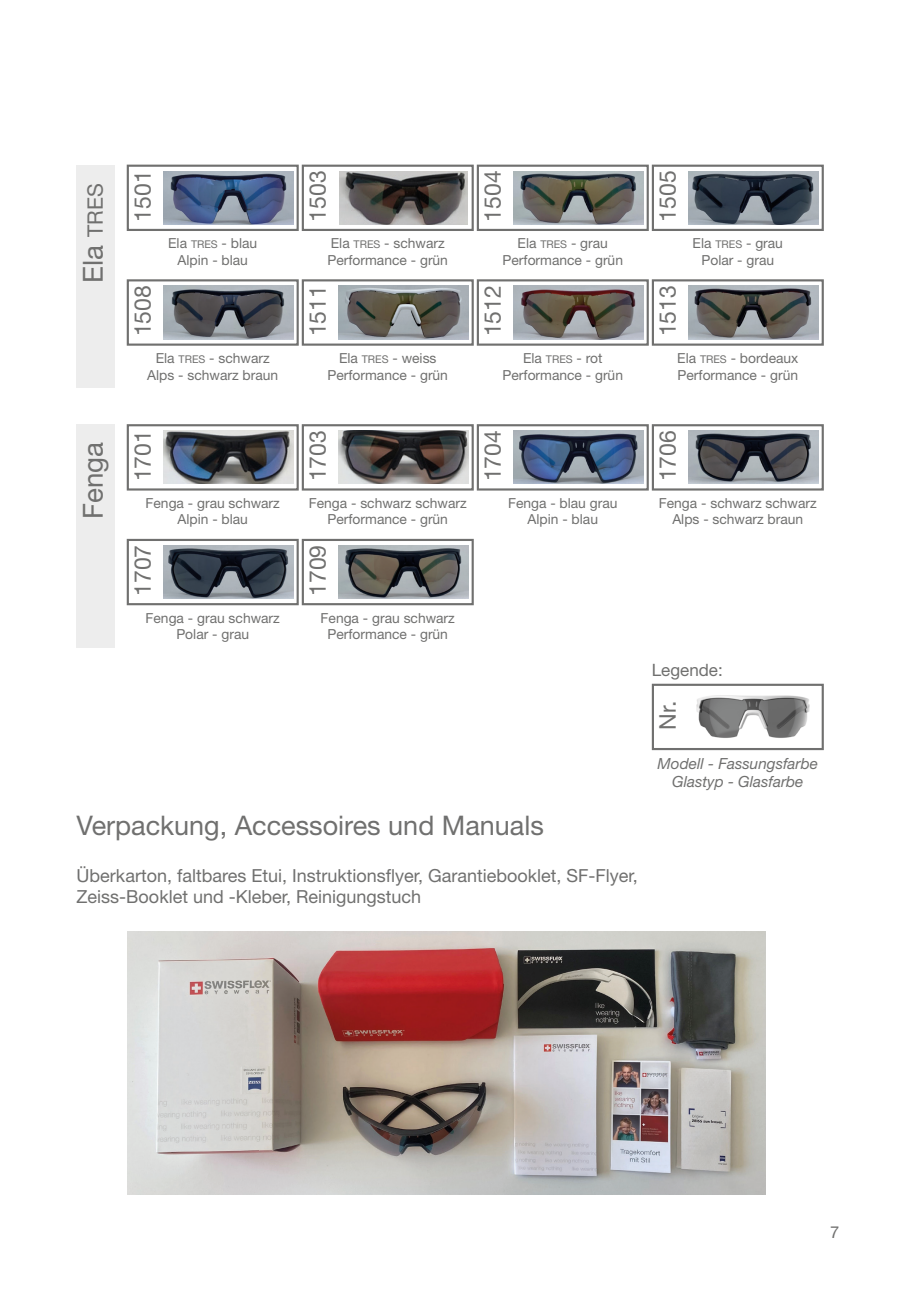
<style>
.page{position:relative;width:906px;height:1289px;background:#fff}
.page>*{position:absolute;margin:0;border:0;box-sizing:border-box;transform-origin:0 0}
.t1{font:27.6px "Helvetica Neue";color:#70706f}
.t2{font:27px "Helvetica Neue";color:#70706f}
.t3{font:22.95px "Helvetica Neue";color:#70706f}
.t4{font:21.3px "Helvetica Neue";color:#70706f}
.t5{font:18px/21.6px "Helvetica Neue";color:#70706f}
.t6{font:17.1px "Helvetica Neue";color:#70706f}
.t7{font:16.5px "Helvetica Neue";color:#70706f}
.t8{font:italic 15.3px/18.5px "Helvetica Neue";color:#70706f;text-align:center}
.t9{font:13.8px/16.6px "Helvetica Neue";color:#70706f;text-align:center}
.s1{font-size:27.6px}
.s2{font-size:10.65px}
</style>
<div class="page">
<div style="left:77px;top:165px;width:38px;height:223px;background:#ededed"></div>
<div style="left:77px;top:424px;width:38px;height:223px;background:#ededed"></div>
<div style="left:302px;top:165px;width:172px;height:66px;border:2px solid #70706f"></div>
<img style="left:339px;top:171px;width:128px;height:53px">
<div style="left:127px;top:165px;width:172px;height:66px;border:2px solid #70706f"></div>
<img style="left:163px;top:171px;width:130px;height:53px">
<div style="left:652px;top:165px;width:172px;height:66px;border:2px solid #70706f"></div>
<img style="left:688px;top:171px;width:130px;height:53px">
<div style="left:127px;top:279px;width:172px;height:67px;border:2px solid #70706f"></div>
<img style="left:163px;top:286px;width:130px;height:53px">
<div style="left:302px;top:279px;width:172px;height:67px;border:2px solid #70706f"></div>
<img style="left:338px;top:286px;width:130px;height:53px">
<div style="left:477px;top:279px;width:172px;height:67px;border:2px solid #70706f"></div>
<img style="left:513px;top:286px;width:130px;height:53px">
<div style="left:652px;top:279px;width:172px;height:67px;border:2px solid #70706f"></div>
<img style="left:688px;top:286px;width:130px;height:53px">
<div style="left:477px;top:165px;width:172px;height:66px;border:2px solid #70706f"></div>
<img style="left:513px;top:171px;width:130px;height:53px">
<div style="left:127px;top:424px;width:172px;height:66px;border:2px solid #70706f"></div>
<img style="left:163px;top:431px;width:130px;height:53px">
<div style="left:302px;top:424px;width:172px;height:66px;border:2px solid #70706f"></div>
<img style="left:338px;top:431px;width:130px;height:53px">
<div style="left:477px;top:424px;width:172px;height:66px;border:2px solid #70706f"></div>
<img style="left:513px;top:431px;width:130px;height:53px">
<div style="left:652px;top:424px;width:172px;height:66px;border:2px solid #70706f"></div>
<img style="left:688px;top:431px;width:130px;height:53px">
<div style="left:127px;top:539px;width:172px;height:66px;border:2px solid #70706f"></div>
<img style="left:163px;top:545px;width:130px;height:53px">
<div style="left:302px;top:539px;width:172px;height:66px;border:2px solid #70706f"></div>
<img style="left:338px;top:545px;width:130px;height:53px">
<div style="left:652px;top:683px;width:172px;height:67px;border:2px solid #70706f"></div>
<img style="left:696px;top:695px;width:114px;height:43px">
<img style="left:128px;top:931px;width:637px;height:263px">
<h3 class="t4" style="left:80px;top:283px;width:101px;rotate:-90deg"><span class="s1">Ela</span> TRES</h3>
<h3 class="t3" style="left:126px;top:222px;width:53px;rotate:-90deg">1501</h3>
<h3 class="t3" style="left:126px;top:336px;width:53px;rotate:-90deg">1508</h3>
<p class="t9" style="left:168px;top:236px;width:91px">Ela <span class="s2">TRES</span> - blau<br>Alpin - blau</p>
<p class="t9" style="left:147px;top:350px;width:132px">Ela <span class="s2">TRES</span> - schwarz<br>Alps - schwarz braun</p>
<h3 class="t3" style="left:301px;top:222px;width:53px;rotate:-90deg">1503</h3>
<p class="t9" style="left:327px;top:236px;width:122px;text-align:left">Ela <span class="s2">TRES</span> - schwarz<br>Performance - grün</p>
<h3 class="t3" style="left:301px;top:336px;width:53px;rotate:-90deg">1511</h3>
<p class="t9" style="left:327px;top:350px;width:122px">Ela <span class="s2">TRES</span> - weiss<br>Performance - grün</p>
<h3 class="t3" style="left:476px;top:222px;width:53px;rotate:-90deg">1504</h3>
<h3 class="t3" style="left:651px;top:222px;width:53px;rotate:-90deg">1505</h3>
<p class="t9" style="left:502px;top:236px;width:122px">Ela <span class="s2">TRES</span> - grau<br>Performance - grün</p>
<p class="t9" style="left:692px;top:236px;width:92px">Ela <span class="s2">TRES</span> - grau<br>Polar - grau</p>
<h3 class="t3" style="left:476px;top:336px;width:53px;rotate:-90deg">1512</h3>
<h3 class="t3" style="left:651px;top:336px;width:53px;rotate:-90deg">1513</h3>
<p class="t9" style="left:502px;top:350px;width:122px">Ela <span class="s2">TRES</span> - rot<br>Performance - grün</p>
<p class="t9" style="left:677px;top:350px;width:123px;text-align:left">Ela <span class="s2">TRES</span> - bordeaux<br>Performance - grün</p>
<h1 class="t1" style="left:73px;top:519px;width:78px;rotate:-90deg">Fenga</h1>
<h3 class="t3" style="left:126px;top:481px;width:53px;rotate:-90deg">1701</h3>
<p class="t9" style="left:146px;top:495px;width:136px">Fenga - grau schwarz<br>Alpin - blau</p>
<h3 class="t3" style="left:126px;top:596px;width:53px;rotate:-90deg">1707</h3>
<p class="t9" style="left:146px;top:610px;width:136px">Fenga - grau schwarz<br>Polar - grau</p>
<h3 class="t3" style="left:301px;top:481px;width:53px;rotate:-90deg">1703</h3>
<p class="t9" style="left:309px;top:495px;width:159px">Fenga - schwarz schwarz<br>Performance - grün</p>
<h3 class="t3" style="left:301px;top:596px;width:53px;rotate:-90deg">1709</h3>
<p class="t9" style="left:321px;top:610px;width:136px">Fenga - grau schwarz<br>Performance - grün</p>
<h3 class="t3" style="left:476px;top:481px;width:53px;rotate:-90deg">1704</h3>
<p class="t9" style="left:508px;top:495px;width:111px">Fenga - blau grau<br>Alpin - blau</p>
<h2 class="t2" style="left:77px;top:805px;width:469px">Verpackung, Accessoires und Manuals</h2>
<h3 class="t5" style="left:77px;top:865px;width:563px">Überkarton, faltbares Etui, Instruktionsflyer, Garantiebooklet, SF-Flyer,<br>Zeiss-Booklet und -Kleber, Reinigungstuch</h3>
<h3 class="t3" style="left:651px;top:481px;width:53px;rotate:-90deg">1706</h3>
<p class="t9" style="left:659px;top:495px;width:159px">Fenga - schwarz schwarz<br>Alps - schwarz braun</p>
<p class="t6" style="left:652px;top:657px;width:72px">Legende:</p>
<h3 class="t3" style="left:651px;top:729px;width:30px;rotate:-90deg">Nr.</h3>
<p class="t8" style="left:657px;top:755px;width:162px">Modell - Fassungsfarbe<br>Glastyp - Glasfarbe</p>
<p class="t7" style="left:830px;top:1220px;width:11px">7</p>
</div>
